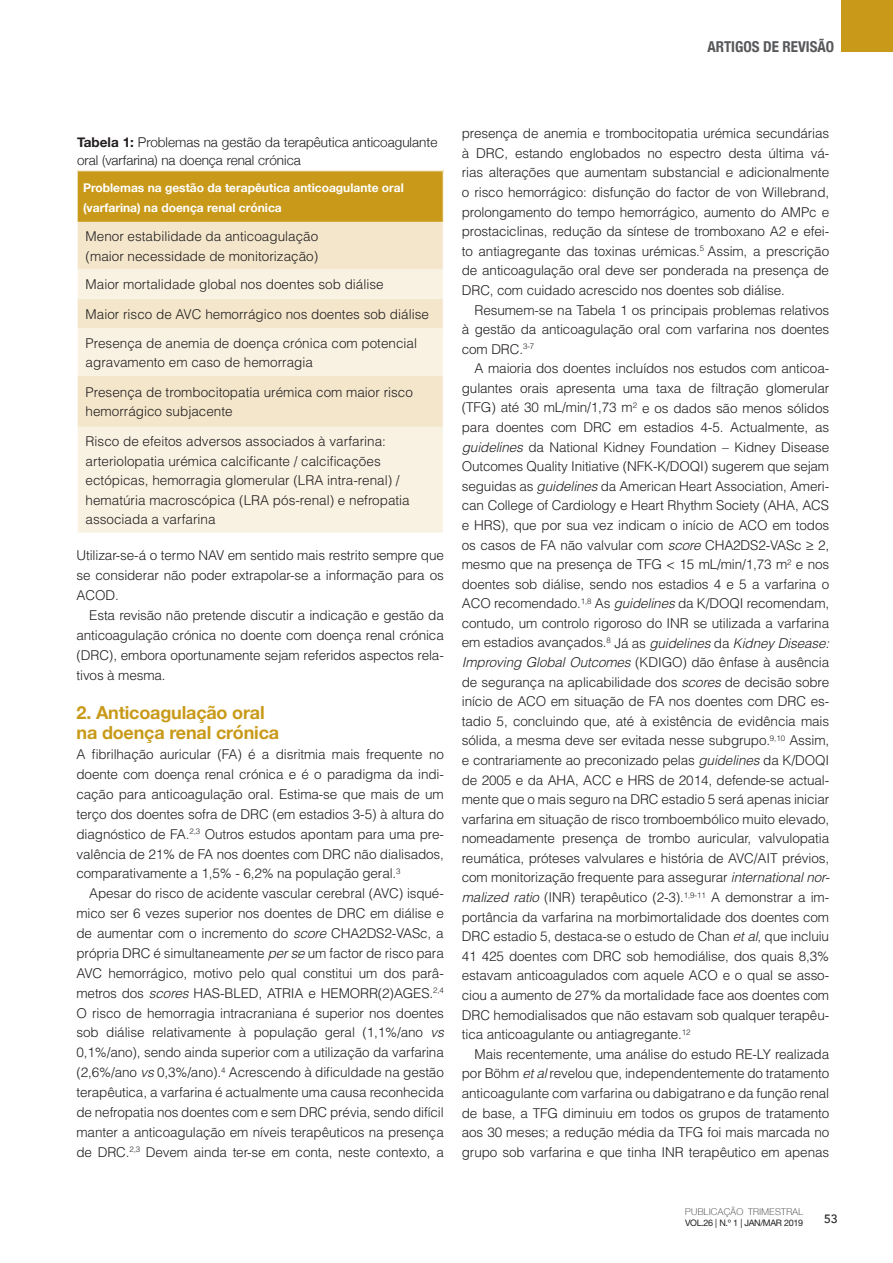
<style>
.page{position:relative;width:893px;height:1263px;background:#fff}
.page>*{position:absolute;margin:0;border:0;box-sizing:border-box;transform-origin:0 0}
.t1{font:700 18px/19.8px "Helvetica Neue";letter-spacing:-.01em;color:#c99a1a}
.t2{font:700 condensed 15px "Helvetica Neue";color:#57585a}
.t3{font:300 13.5px/19.6px "Helvetica";color:#231f20;text-align:justify}
.t4{font:300 13.5px/18px "Helvetica Neue";color:#231f20}
.t5{font:700 12px/19.5px "Helvetica Neue";color:#fff}
.t6{font:500 12px "Avenir";color:#231f20}
.t7{font:100 9.3px "Helvetica Neue";letter-spacing:.04em;color:#231f20}
.t8{font:9px "Helvetica Neue";letter-spacing:-.04em;color:#231f20}
.s1{font-weight:700}
.s2{font-style:italic}
</style>
<div class="page">
<div style="left:841px;top:0;width:52px;height:51px;background:#c99a1a"></div>
<div style="left:77px;top:171px;width:366px;height:51px;background:#c99a1a"></div>
<div style="left:78px;top:222px;width:365px;height:47px;background:#f3e6cb"></div>
<svg style="left:78px;top:269px;width:365px;height:264px;fill:#f9f2e3"></svg>
<hr style="left:77px;top:171px;width:1px;height:51px;background:#fff">
<p class="t2" style="left:708px;top:34px;width:128px">ARTIGOS DE REVISÃO</p>
<p class="t4" style="left:77px;top:132px;width:362px"><span class="s1">Tabela 1:</span> Problemas na gestão da terapêutica anticoagulante oral (varfarina) na doença renal crónica</p>
<p class="t5" style="left:83px;top:179px;width:322px">Problemas na gestão da terapêutica anticoagulante oral (varfarina) na doença renal crónica</p>
<p class="t3" style="left:86px;top:226px;width:234px">Menor estabilidade da anticoagulação (maior necessidade de monitorização)</p>
<p class="t3" style="left:86px;top:275px;width:300px">Maior mortalidade global nos doentes sob diálise</p>
<p class="t3" style="left:86px;top:300px;width:345px;line-height:28.8px">Maior risco de AVC hemorrágico nos doentes sob diálise<br>Presença de anemia de doença crónica com potencial</p>
<p class="t3" style="left:86px;top:348px;width:329px;line-height:29.7px">agravamento em caso de hemorragia<br>Presença de trombocitopatia urémica com maior risco</p>
<p class="t3" style="left:86px;top:397px;width:302px;line-height:29.7px">hemorrágico subjacente<br>Risco de efeitos adversos associados à varfarina:</p>
<p class="t3" style="left:86px;top:451px;width:326px;text-align:left">arteriolopatia urémica calcificante / calcificações ectópicas, hemorragia glomerular (LRA intra-renal) / hematúria macroscópica (LRA pós-renal) e nefropatia associada a varfarina</p>
<p class="t3" style="left:77px;top:546px;width:369px">Utilizar-se-á o termo NAV em sentido mais restrito sempre que se considerar não poder extrapolar-se a informação para os ACOD.</p>
<p class="t3" style="left:77px;top:605px;width:369px;text-indent:13px">Esta revisão não pretende discutir a indicação e gestão da anticoagulação crónica no doente com doença renal crónica (DRC), embora oportunamente sejam referidos aspectos rela&shy;tivos à mesma.</p>
<h1 class="t1" style="left:77px;top:703px;width:204px">2. Anticoagulação oral na doença renal crónica</h1>
<p class="t3" style="left:77px;top:744px;width:369px">A fibrilhação auricular (FA) é a disritmia mais frequente no doente com doença renal crónica e é o paradigma da indi&shy;cação para anticoagulação oral. Estima-se que mais de um terço dos doentes sofra de DRC (em estadios 3-5) à altura do diagnóstico de FA.<sup>2,3</sup> Outros estudos apontam para uma pre&shy;valência de 21% de FA nos doentes com DRC não dialisados, comparativamente a 1,5% - 6,2% na população geral.<sup>3</sup></p>
<p class="t3" style="left:77px;top:883px;width:369px;text-indent:13px">Apesar do risco de acidente vascular cerebral (AVC) isqué&shy;mico ser 6 vezes superior nos doentes de DRC em diálise e de aumentar com o incremento do <span class="s2">score</span> CHA2DS2-VASc, a própria DRC é simultaneamente <span class="s2">per se</span> um factor de risco para AVC hemorrágico, motivo pelo qual constitui um dos parâ&shy;metros dos <span class="s2">scores</span> HAS-BLED, ATRIA e HEMORR(2)AGES.<sup>2,4<br></sup>O risco de hemorragia intracraniana é superior nos doentes sob diálise relativamente à população geral (1,1%/ano <span class="s2">vs </span>0,1%/ano), sendo ainda superior com a utilização da varfarina (2,6%/ano <span class="s2">vs</span> 0,3%/ano).<sup>4</sup> Acrescendo à dificuldade na gestão terapêutica, a varfarina é actualmente uma causa reconhecida de nefropatia nos doentes com e sem DRC prévia, sendo difícil manter a anticoagulação em níveis terapêuticos na presença de DRC.<sup>2,3</sup> Devem ainda ter-se em conta, neste contexto, a</p>
<p class="t3" style="left:462px;top:124px;width:369px">presença de anemia e trombocitopatia urémica secundárias à DRC, estando englobados no espectro desta última vá&shy;rias alterações que aumentam substancial e adicionalmente o risco hemorrágico: disfunção do factor de von Willebrand, prolongamento do tempo hemorrágico, aumento do AMPc e prostaciclinas, redução da síntese de tromboxano A2 e efei&shy;to antiagregante das toxinas urémicas.<sup>5</sup> Assim, a prescrição de anticoagulação oral deve ser ponderada na presença de DRC, com cuidado acrescido nos doentes sob diálise.</p>
<p class="t3" style="left:462px;top:300px;width:369px;text-indent:13px">Resumem-se na Tabela 1 os principais problemas relativos à gestão da anticoagulação oral com varfarina nos doentes com DRC.<sup>3-7</sup></p>
<p class="t3" style="left:462px;top:359px;width:369px;text-indent:13px">A maioria dos doentes incluídos nos estudos com anticoa&shy;gulantes orais apresenta uma taxa de filtração glomerular (TFG) até 30 mL/min/1,73 m<sup>2</sup> e os dados são menos sólidos para doentes com DRC em estadios 4-5. Actualmente, as <span class="s2">guidelines</span> da National Kidney Foundation – Kidney Disease Outcomes Quality Initiative (NFK-K/DOQI) sugerem que sejam seguidas as <span class="s2">guidelines</span> da American Heart Association, Ameri&shy;can College of Cardiology e Heart Rhythm Society (AHA, ACS e HRS), que por sua vez indicam o início de ACO em todos os casos de FA não valvular com <span class="s2">score</span> CHA2DS2-VASc ≥ 2, mesmo que na presença de TFG &lt; 15 mL/min/1,73 m<sup>2</sup> e nos doentes sob diálise, sendo nos estadios 4 e 5 a varfarina o ACO recomendado.<sup>1,8</sup> As <span class="s2">guidelines</span> da K/DOQI recomendam, contudo, um controlo rigoroso do INR se utilizada a varfarina em estadios avançados.<sup>8</sup> Já as <span class="s2">guidelines</span> da <span class="s2">Kidney Disease:<br>Improving Global Outcomes</span> (KDIGO) dão ênfase à ausência de segurança na aplicabilidade dos <span class="s2">scores</span> de decisão sobre início de ACO em situação de FA nos doentes com DRC es&shy;tadio 5, concluindo que, até à existência de evidência mais sólida, a mesma deve ser evitada nesse subgrupo.<sup>9,10</sup> Assim, e contrariamente ao preconizado pelas <span class="s2">guidelines</span> da K/DOQI de 2005 e da AHA, ACC e HRS de 2014, defende-se actual&shy;mente que o mais seguro na DRC estadio 5 será apenas iniciar varfarina em situação de risco tromboembólico muito elevado, nomeadamente presença de trombo auricular, valvulopatia reumática, próteses valvulares e história de AVC/AIT prévios, com monitorização frequente para assegurar <span class="s2">international nor&shy;malized ratio</span> (INR) terapêutico (2-3).<sup>1,9-11</sup> A demonstrar a im&shy;portância da varfarina na morbimortalidade dos doentes com DRC estadio 5, destaca-se o estudo de Chan <span class="s2">et al</span>, que incluiu 41 425 doentes com DRC sob hemodiálise, dos quais 8,3% estavam anticoagulados com aquele ACO e o qual se asso&shy;ciou a aumento de 27% da mortalidade face aos doentes com DRC hemodialisados que não estavam sob qualquer terapêu&shy;tica anticoagulante ou antiagregante.<sup>12</sup></p>
<p class="t3" style="left:462px;top:1044px;width:369px;text-indent:13px">Mais recentemente, uma análise do estudo RE-LY realizada por Böhm <span class="s2">et al</span> revelou que, independentemente do tratamento anticoagulante com varfarina ou dabigatrano e da função renal de base, a TFG diminuiu em todos os grupos de tratamento aos 30 meses; a redução média da TFG foi mais marcada no grupo sob varfarina e que tinha INR terapêutico em apenas</p>
<p class="t7" style="left:685px;top:1205px;width:119px">PUBLICAÇÃO TRIMESTRAL</p>
<p class="t8" style="left:685px;top:1217px;width:119px">VOL.26 | N.º 1 | JAN/MAR 2019</p>
<p class="t6" style="left:824px;top:1208px;width:15px">53</p>
</div>
